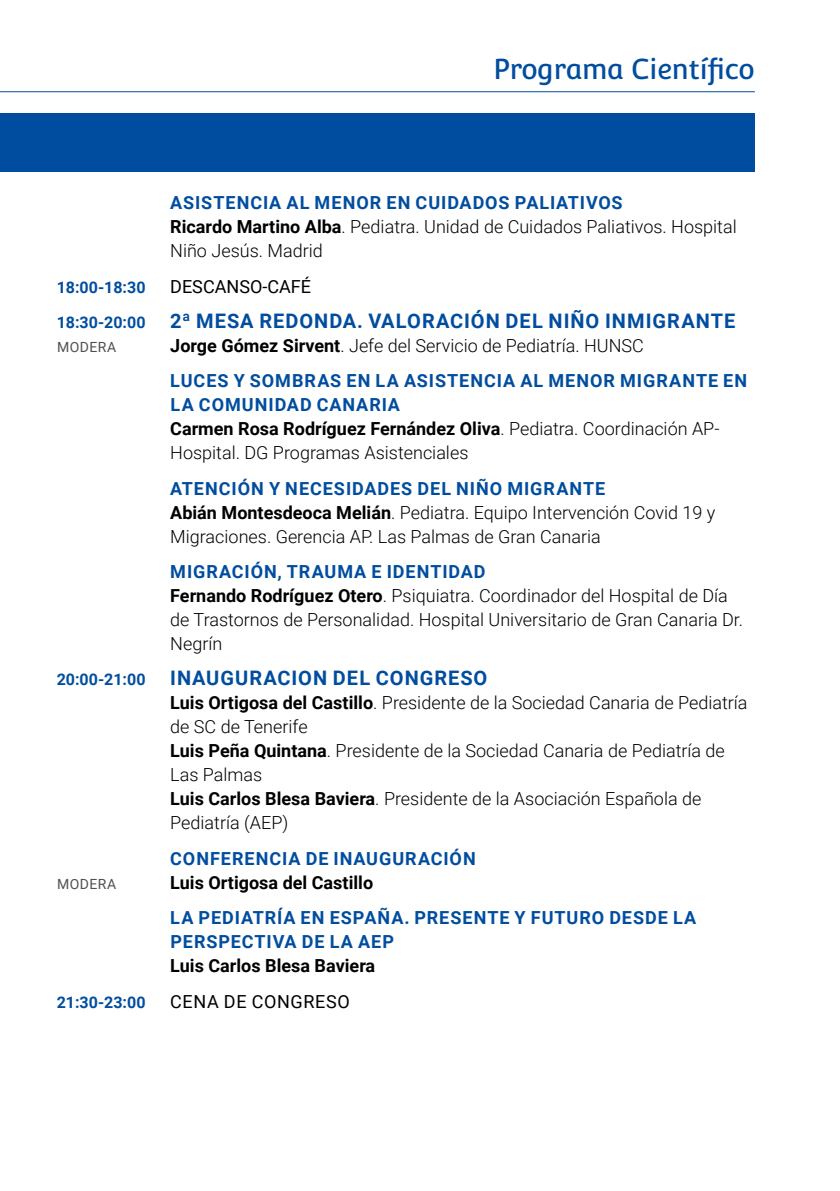
<style>
.page{position:relative;width:840px;height:1191px;background:#fff}
.page>*{position:absolute;margin:0;border:0;box-sizing:border-box;transform-origin:0 0}
.t1{font:28px "Convergence";letter-spacing:-.02em;color:#004d9f}
.t2{font:700 20px "Roboto";letter-spacing:.05em;color:#004d9f}
.t3{font:300 18px/24px "Roboto";color:#000}
.t4{font:700 18px/35.4px "Roboto";letter-spacing:.05em;color:#004d9f}
.t5{font:700 18px "Roboto";color:#000}
.t6{font:18px "Roboto";letter-spacing:.035em;color:#000}
.t7{font:18px "Roboto";color:#000}
.t8{font:700 16px "Roboto";color:#004d9f}
.t9{font:14px "Roboto";letter-spacing:.035em;color:#504f53}
.s1{font-weight:700;color:#004d9f}
.s2{font-weight:700}
.s3{font-size:16px}
.s4{color:#000}
.s5{font-weight:300;color:#000}
</style>
<div class="page">
<hr style="left:0;top:91px;width:754px;height:1px;background:#004d9f">
<div style="left:0;top:113px;width:754px;height:58px;background:#004d9f"></div>
<h1 class="t1" style="left:493px;top:53px;width:263px">Programa Científico</h1>
<p class="t3" style="left:170px;top:192px;width:567px"><span class="s1">ASISTENCIA AL MENOR EN CUIDADOS PALIATIVOS<br></span><span class="s2">Ricardo Martino Alba</span>. Pediatra. Unidad de Cuidados Paliativos. Hospital<br>Niño Jesús. Madrid</p>
<p class="t8" style="left:57px;top:280px;width:90px">18:00-18:30</p>
<p class="t7" style="left:170px;top:278px;width:142px">DESCANSO-CAFÉ</p>
<p class="t2" style="left:57px;top:313px;width:679px"><span class="s3">18:30-20:00</span> 2ª MESA REDONDA. VALORACIÓN DEL NIÑO INMIGRANTE</p>
<p class="t9" style="left:57px;top:341px;width:61px">MODERA</p>
<p class="t4" style="left:170px;top:329px;width:578px"><span class="s4">Jorge Gómez Sirvent</span><span class="s5">. Jefe del Servicio de Pediatría. HUNSC<br></span>LUCES Y SOMBRAS EN LA ASISTENCIA AL MENOR MIGRANTE EN</p>
<p class="t3" style="left:170px;top:394px;width:550px"><span class="s1">LA COMUNIDAD CANARIA<br></span><span class="s2">Carmen Rosa Rodríguez Fernández Oliva</span>. Pediatra. Coordinación AP-<br>Hospital. DG Programas Asistenciales</p>
<p class="t3" style="left:170px;top:477px;width:546px"><span class="s1">ATENCIÓN Y NECESIDADES DEL NIÑO MIGRANTE<br></span><span class="s2">Abián Montesdeoca Melián</span>. Pediatra. Equipo Intervención Covid 19 y<br>Migraciones. Gerencia AP. Las Palmas de Gran Canaria</p>
<p class="t3" style="left:170px;top:561px;width:574px"><span class="s1">MIGRACIÓN, TRAUMA E IDENTIDAD<br></span><span class="s2">Fernando Rodríguez Otero</span>. Psiquiatra. Coordinador del Hospital de Día de Trastornos de Personalidad. Hospital Universitario de Gran Canaria Dr.<br>Negrín</p>
<p class="t2" style="left:57px;top:670px;width:432px"><span class="s3">20:00-21:00</span> INAUGURACION DEL CONGRESO</p>
<p class="t3" style="left:170px;top:692px;width:578px"><span class="s2">Luis Ortigosa del Castillo</span>. Presidente de la Sociedad Canaria de Pediatría de SC de Tenerife<br><span class="s2">Luis Peña Quintana</span>. Presidente de la Sociedad Canaria de Pediatría de Las Palmas<br><span class="s2">Luis Carlos Blesa Baviera</span>. Presidente de la Asociación Española de Pediatría (AEP)</p>
<p class="t4" style="left:170px;top:842px;width:307px">CONFERENCIA DE INAUGURACIÓN</p>
<p class="t9" style="left:57px;top:877px;width:61px">MODERA</p>
<p class="t5" style="left:170px;top:875px;width:204px">Luis Ortigosa del Castillo</p>
<p class="t4" style="left:170px;top:907px;width:527px;line-height:24px">LA PEDIATRÍA EN ESPAÑA. PRESENTE Y FUTURO DESDE LA<br>PERSPECTIVA DE LA AEP</p>
<p class="t5" style="left:170px;top:958px;width:206px">Luis Carlos Blesa Baviera</p>
<p class="t8" style="left:57px;top:995px;width:90px">21:30-23:00</p>
<p class="t6" style="left:170px;top:993px;width:181px">CENA DE CONGRESO</p>
</div>
